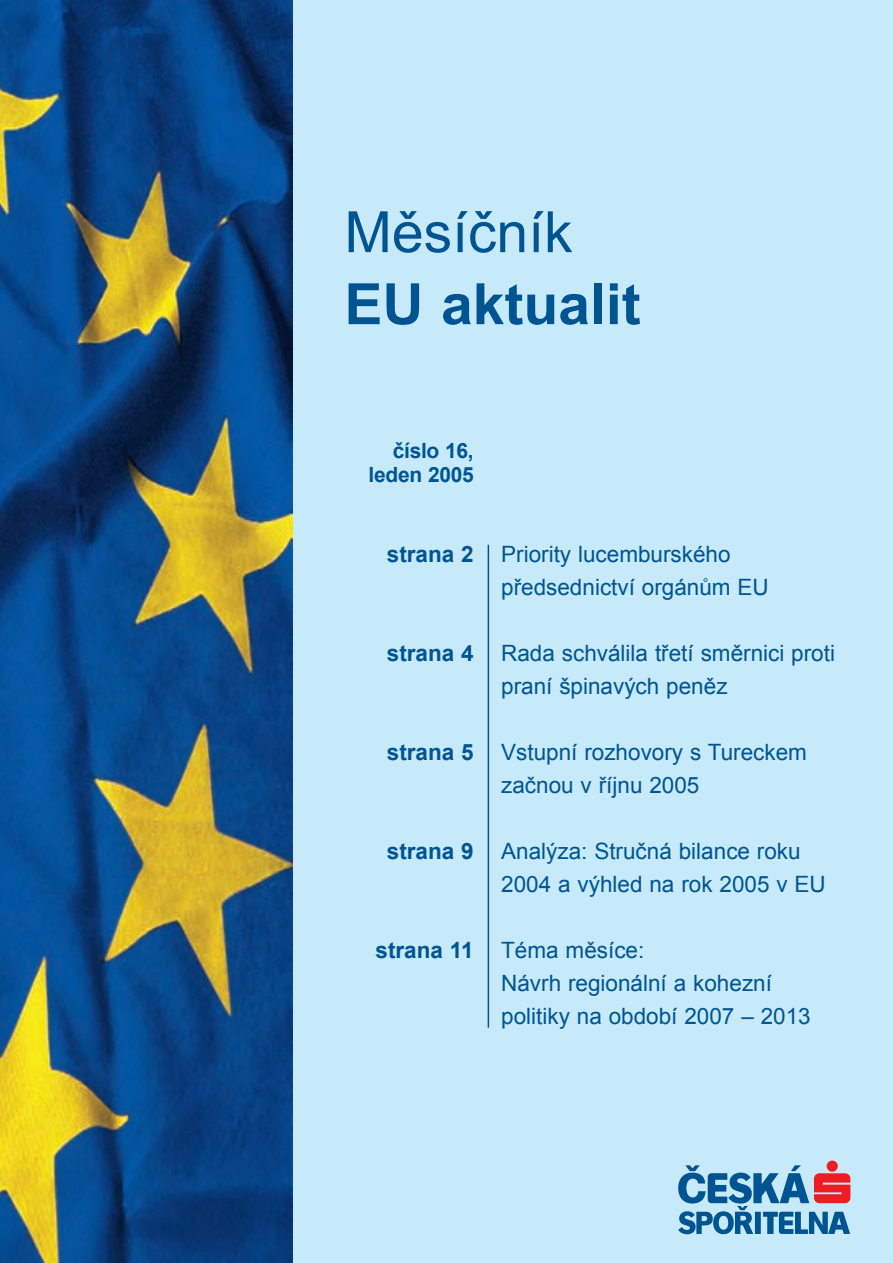
<style>
.page{position:relative;width:893px;height:1263px;background:#c6eafa}
.page>*{position:absolute;margin:0;border:0;box-sizing:border-box;transform-origin:0 0}
.t1{font:700 57px "Arial";color:#005492}
.t2{font:57px "Arial";color:#005492}
.t3{font:22.5px/33px "Arial";color:#005492}
.t4{font:700 22.5px "Arial";color:#005492}
.t5{font:700 21px/24px "Arial";letter-spacing:-.015em;color:#005492;text-align:right}
</style>
<div class="page">
<img style="left:0;top:0;width:292px;height:1263px">
<hr style="left:488px;top:545px;width:1px;height:483px;background:#005492">
<svg style="left:678px;top:1160px;width:172px;height:74px"></svg>
<h1 class="t2" style="left:344px;top:195px;width:230px">Měsíčník</h1>
<h1 class="t1" style="left:344px;top:267px;width:298px">EU aktualit</h1>
<p class="t5" style="left:369px;top:440px;width:107px">číslo 16, leden 2005</p>
<p class="t4" style="left:387px;top:539px;width:88px">strana 2</p>
<p class="t3" style="left:501px;top:537px;width:269px">Priority lucemburského předsednictví orgánům EU</p>
<p class="t4" style="left:387px;top:638px;width:88px">strana 4</p>
<p class="t3" style="left:501px;top:636px;width:335px">Rada schválila třetí směrnici proti praní špinavých peněz</p>
<p class="t4" style="left:387px;top:737px;width:88px">strana 5</p>
<p class="t3" style="left:501px;top:735px;width:307px">Vstupní rozhovory s Tureckem začnou v říjnu 2005</p>
<p class="t4" style="left:387px;top:836px;width:88px">strana 9</p>
<p class="t3" style="left:501px;top:834px;width:326px">Analýza: Stručná bilance roku<br>2004 a výhled na rok 2005 v EU</p>
<p class="t4" style="left:376px;top:935px;width:100px">strana 11</p>
<p class="t3" style="left:501px;top:933px;width:311px">Téma měsíce:<br>Návrh regionální a kohezní politiky na období 2007 – 2013</p>
</div>
